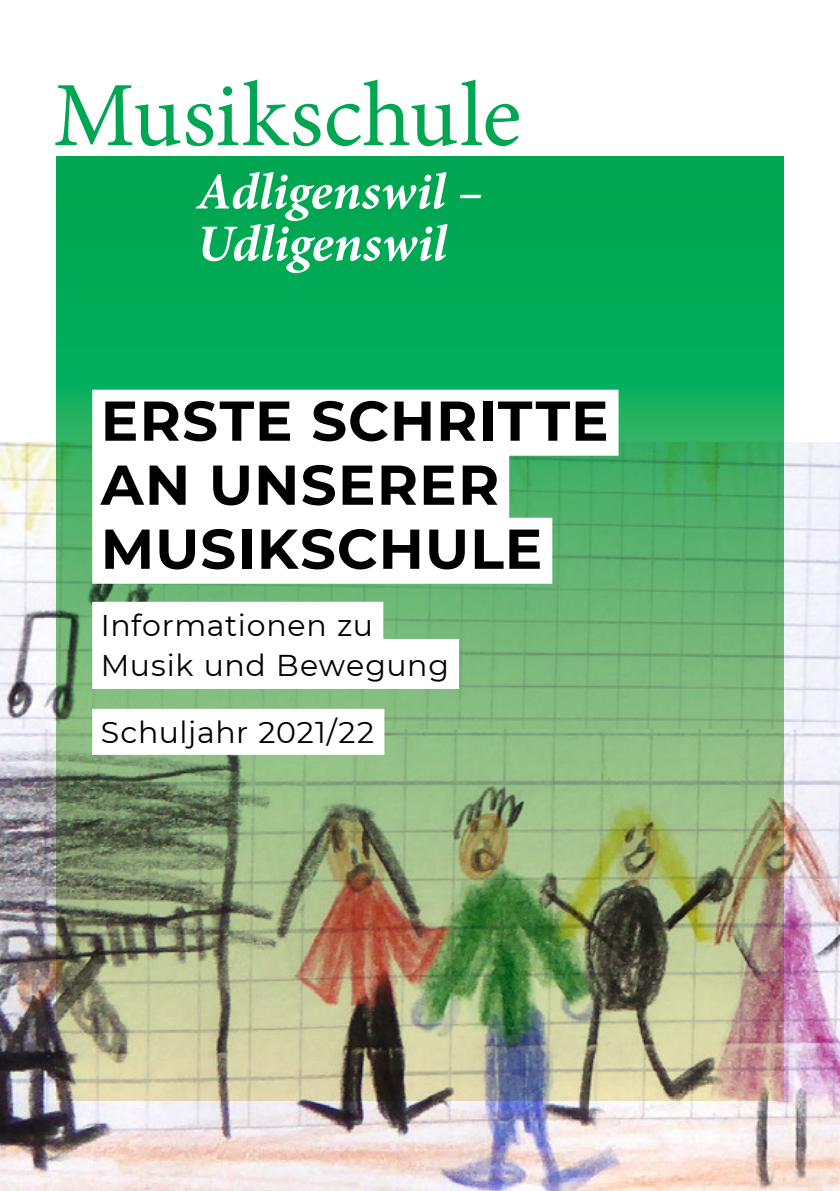
<style>
.page{position:relative;width:840px;height:1191px;background:#fff}
.page>*{position:absolute;margin:0;border:0;box-sizing:border-box;transform-origin:0 0}
.t1{font:92px "Minion Pro";color:#00a651}
.t2{font:700 56px/64px "Montserrat";letter-spacing:.02em;color:#000}
.t3{font:italic 700 52px/52px "Minion Pro";letter-spacing:-.005em;color:#fff}
.t4{font:30px/40px "Montserrat";letter-spacing:.025em;color:#000}
</style>
<div class="page">
<img style="left:0;top:729px;width:839px;height:462px">
<img style="left:0;top:443px;width:839px;height:286px">
<img style="left:57px;top:157px;width:725px;height:943px">
<div style="left:92px;top:390px;width:526px;height:66px;background:#fff"></div>
<div style="left:92px;top:454px;width:417px;height:66px;background:#fff"></div>
<div style="left:92px;top:518px;width:460px;height:66px;background:#fff"></div>
<div style="left:92px;top:602px;width:291px;height:46px;background:#fff"></div>
<div style="left:92px;top:639px;width:367px;height:50px;background:#fff"></div>
<div style="left:92px;top:709px;width:292px;height:46px;background:#fff"></div>
<h1 class="t1" style="left:53px;top:54px;width:469px">Musikschule</h1>
<h3 class="t3" style="left:196px;top:165px;width:288px">Adligenswil –<br>Udligenswil</h3>
<h2 class="t2" style="left:101px;top:386px;width:509px">ERSTE SCHRITTE<br>AN UNSERER<br>MUSIKSCHULE</h2>
<p class="t4" style="left:101px;top:604px;width:349px">Informationen zu<br>Musik und Bewegung</p>
<p class="t4" style="left:101px;top:711px;width:275px">Schuljahr 2021/22</p>
</div>
